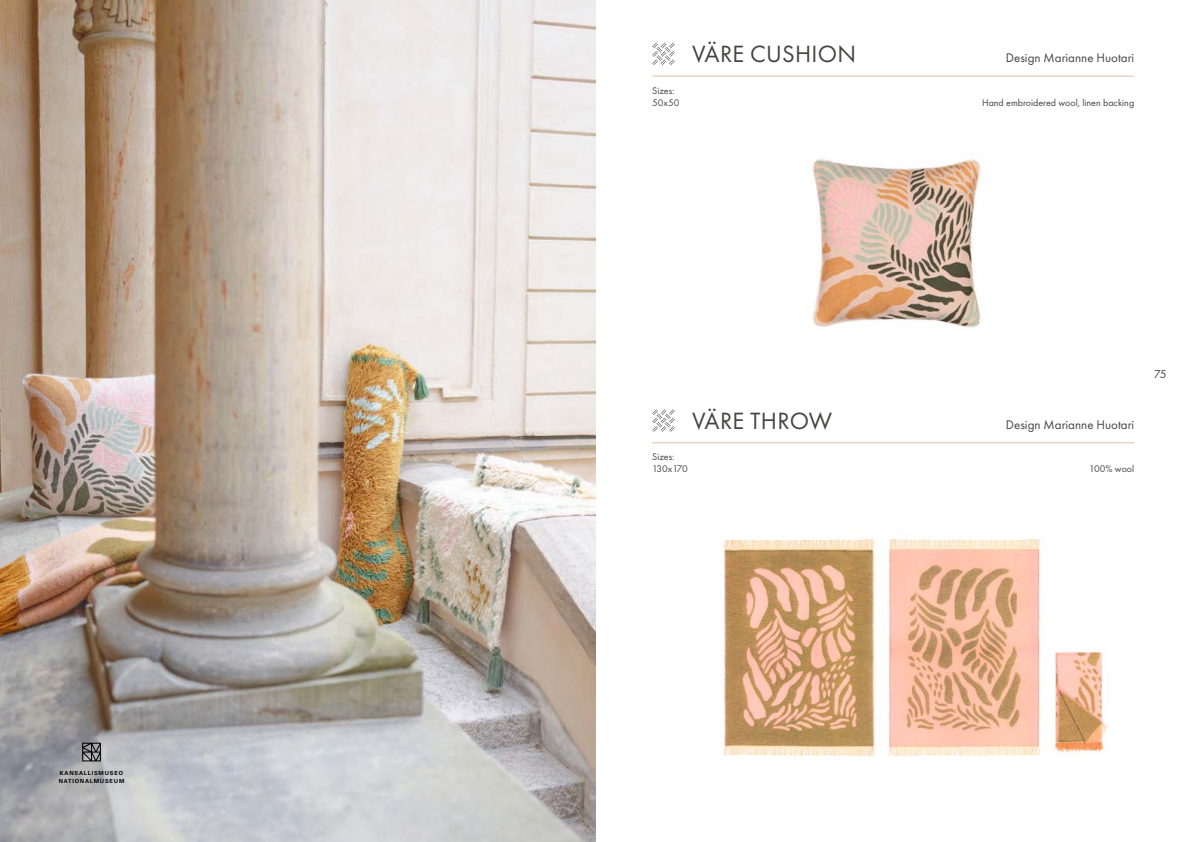
<style>
.page{position:relative;width:1191px;height:842px;background:#fff}
.page>*{position:absolute;margin:0;border:0;box-sizing:border-box;transform-origin:0 0}
.t1{font:24.4px "Futura PT";letter-spacing:.01em;color:#444443}
.t2{font:13px "Futura PT";color:#444443}
.t3{font:12px "Futura PT";color:#49464b}
.t4{font:10px/12px "Futura PT";color:#444443}
.t5{font:700 5.6px/7.4px "Univers LTCYR 65";letter-spacing:.14em;color:#000}
</style>
<div class="page">
<hr style="left:652px;top:76px;width:482px;height:1px;background:#dcc4a5">
<hr style="left:652px;top:442px;width:482px;height:1px;background:#dcc4a5">
<svg style="left:652px;top:43px;width:23px;height:22px"></svg>
<svg style="left:652px;top:409px;width:23px;height:23px"></svg>
<img style="left:812px;top:158px;width:169px;height:170px">
<img style="left:1052px;top:647px;width:56px;height:108px">
<img style="left:723px;top:537px;width:317px;height:220px">
<img style="left:0;top:0;width:595px;height:842px">
<svg style="left:82px;top:743px;width:19px;height:18px"></svg>
<p class="t5" style="left:59px;top:769px;width:67px">KANSALLISMUSEO<br>NATIONALMUSEUM</p>
<p class="t4" style="left:652px;top:84px;width:29px">Sizes:<br>50x50</p>
<h1 class="t1" style="left:692px;top:39px;width:166px">VÄRE CUSHION</h1>
<h1 class="t1" style="left:692px;top:406px;width:142px">VÄRE THROW</h1>
<p class="t4" style="left:652px;top:451px;width:37px">Sizes:<br>130x170</p>
<h2 class="t2" style="left:1006px;top:50px;width:130px">Design Marianne Huotari</h2>
<p class="t4" style="left:982px;top:96px;width:154px">Hand embroidered wool, linen backing</p>
<h2 class="t2" style="left:1006px;top:417px;width:130px">Design Marianne Huotari</h2>
<p class="t4" style="left:1089px;top:463px;width:47px">100% wool</p>
<p class="t3" style="left:1154px;top:367px;width:14px">75</p>
</div>
